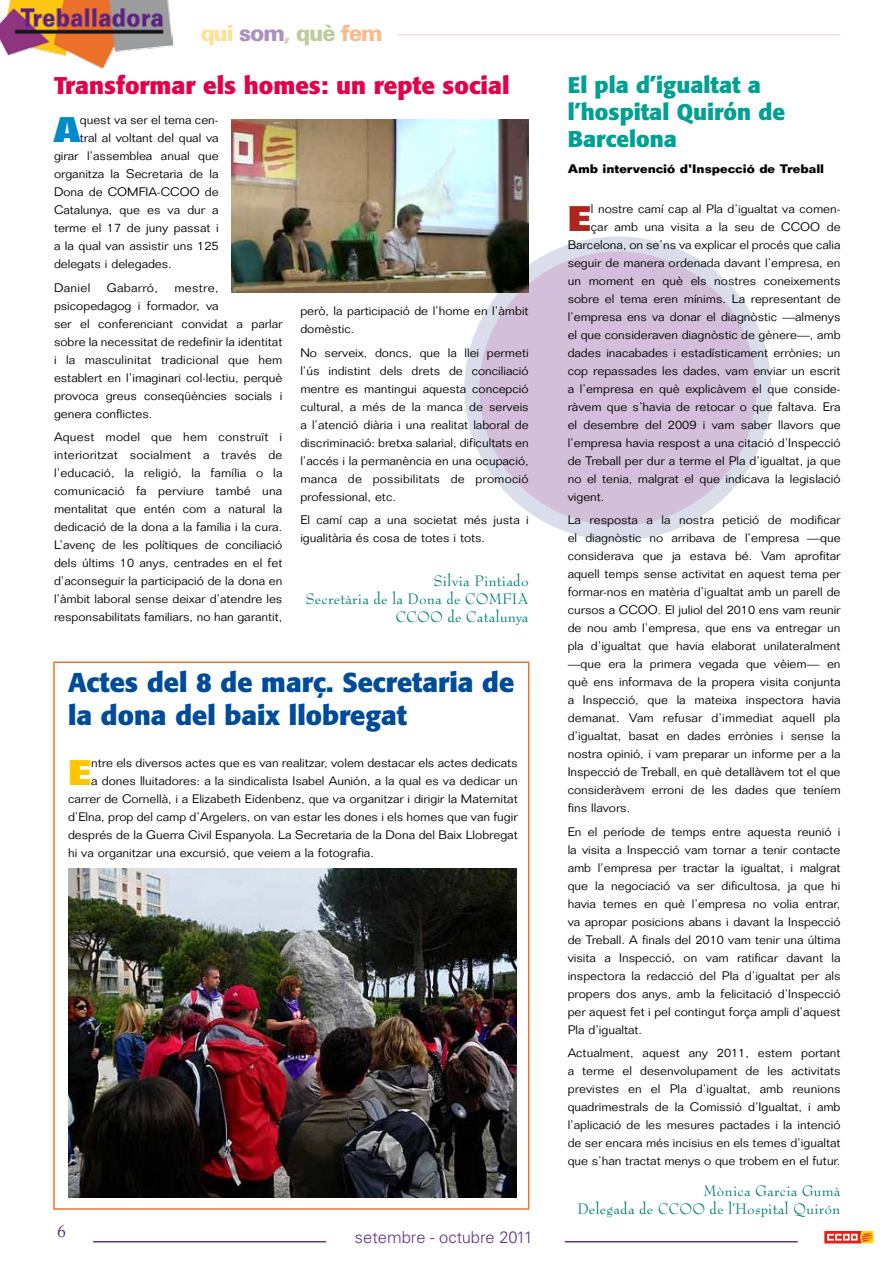
<style>
.page{position:relative;width:893px;height:1263px;background:#fff}
.page>*{position:absolute;margin:0;border:0;box-sizing:border-box;transform-origin:0 0}
.t1{font:800 34.8px "Folio";color:#af2621;scale:1.06 1}
.t2{font:800 34.8px "Folio";color:#008ac9;scale:1.06 1}
.t3{font:800 34.8px "Folio";color:#fdc600;scale:1.06 1}
.t4{font:700 27px/33px "Formata";color:#004c98}
.t5{font:700 24px "Formata";color:#e3004a}
.t6{font:700 22.5px/27px "Formata";color:#00a093}
.t7{font:900 22.5px "Univers";letter-spacing:-.05em;color:#ffe196;scale:.96 1}
.t8{font:18px "Adobe Caslon Pro";color:#59368a}
.t9{font:16.5px/18px "Bernhard Modern";letter-spacing:.01em;color:#017e74;text-align:right}
.t10{font:300 16.5px "Univers";color:#59368a}
.t11{font:300 12.15px/18px "Folio";color:#000;text-align:justify;scale:1.06 1}
.t12{font:700 12.15px "Folio";color:#000}
.t13{font:300 12.15px "Folio";letter-spacing:.025em;color:#000;scale:1.06 1}
.s1{color:#ac91bf}
.s2{color:#e2cbc7}
.s3{color:#bccc9c}
.s4{color:#f8ba8e}
</style>
<div class="page">
<hr style="left:93px;top:1241px;width:233px;height:1px;background:#673388">
<hr style="left:565px;top:1241px;width:233px;height:1px;background:#673388">
<img style="left:0;top:0;width:173px;height:69px">
<svg style="left:825px;top:1231px;width:48px;height:12px"></svg>
<div style="left:53px;top:661px;width:476px;height:549px;border:2px solid #ec732b"></div>
<svg style="left:472px;top:244px;width:292px;height:289px;background:#d3c1da"></svg>
<div style="left:464px;top:236px;width:307px;height:305px;border:15px solid #c0c7de;border-radius:50%"></div>
<hr style="left:398px;top:34px;width:442px;height:1px;background:#c99e99">
<img style="left:231px;top:119px;width:298px;height:173px">
<img style="left:68px;top:868px;width:448px;height:329px">
<h3 class="t7" style="left:201px;top:19px;width:191px">qui <span class="s1">som</span><span class="s2">,</span> <span class="s3">què</span> <span class="s4">fem</span></h3>
<h3 class="t5" style="left:54px;top:71px;width:457px">Transformar els homes: un repte social</h3>
<h1 class="t2" style="left:54px;top:110px;width:26px">A</h1>
<p class="t11" style="left:80px;top:111px;width:132px">quest va ser el tema cen-</p>
<p class="t11" style="left:80px;top:129px;width:132px">tral al voltant del qual va</p>
<p class="t11" style="left:54px;top:147px;width:157px">girar l’assemblea anual que</p>
<p class="t11" style="left:54px;top:165px;width:157px">organitza la Secretaria de la</p>
<p class="t11" style="left:54px;top:183px;width:157px">Dona de COMFIA-CCOO de</p>
<p class="t11" style="left:54px;top:201px;width:157px">Catalunya, que es va dur a</p>
<p class="t11" style="left:54px;top:219px;width:157px">terme el 17 de juny passat i</p>
<p class="t11" style="left:54px;top:237px;width:157px">a la qual van assistir uns 125</p>
<p class="t11" style="left:54px;top:255px;width:113px">delegats i delegades.</p>
<p class="t11" style="left:54px;top:278px;width:36px">Daniel</p>
<p class="t13" style="left:107px;top:280px;width:50px">Gabarró,</p>
<p class="t11" style="left:54px;top:278px;width:217px;text-align:left;text-indent:120px">mestre, psicopedagog i formador, va<br>ser el conferenciant convidat a parlar sobre la necessitat de redefinir la identitat i la masculinitat tradicional que hem establert en l’imaginari col·lectiu, perquè provoca greus conseqüències socials i genera conflictes.</p>
<p class="t11" style="left:54px;top:428px;width:217px">Aquest model que hem construït i interioritzat socialment a través de l’educació, la religió, la família o la comunicació fa perviure també una mentalitat que entén com a natural la dedicació de la dona a la família i la cura.<br>L’avenç de les polítiques de conciliació dels últims 10 anys, centrades en el fet d’aconseguir la participació de la dona en l’àmbit laboral sense deixar d’atendre les responsabilitats familiars, no han garantit,</p>
<p class="t11" style="left:300px;top:302px;width:217px">però, la participació de l’home en l’àmbit domèstic.</p>
<p class="t11" style="left:300px;top:343px;width:217px">No serveix, doncs, que la llei permeti l’ús indistint dels drets de conciliació mentre es mantingui aquesta concepció cultural, a més de la manca de serveis a l’atenció diària i una realitat laboral de discriminació: bretxa salarial, dificultats en l’accés i la permanència en una ocupació, manca de possibilitats de promoció professional, etc.</p>
<p class="t11" style="left:300px;top:511px;width:217px">El camí cap a una societat més justa i igualitària és cosa de totes i tots.</p>
<h3 class="t9" style="left:306px;top:572px;width:224px">Silvia Pintiado<br>Secretària de la Dona de COMFIA<br>CCOO de Catalunya</h3>
<h2 class="t4" style="left:68px;top:666px;width:448px">Actes del 8 de març. Secretaria de la dona del baix llobregat</h2>
<h1 class="t3" style="left:68px;top:753px;width:23px">E</h1>
<p class="t11" style="left:91px;top:754px;width:404px">ntre els diversos actes que es van realitzar, volem destacar els actes dedicats</p>
<p class="t11" style="left:91px;top:772px;width:404px">a dones lluitadores: a la sindicalista Isabel Aunión, a la qual es va dedicar un</p>
<p class="t11" style="left:68px;top:790px;width:426px">carrer de Cornellà, i a Elizabeth Eidenbenz, que va organitzar i dirigir la Maternitat</p>
<p class="t11" style="left:68px;top:808px;width:426px">d’Elna, prop del camp d’Argelers, on van estar les dones i els homes que van fugir</p>
<p class="t11" style="left:68px;top:826px;width:426px">després de la Guerra Civil Espanyola. La Secretaria de la Dona del Baix Llobregat</p>
<p class="t11" style="left:68px;top:844px;width:290px">hi va organitzar una excursió, que veiem a la fotografia.</p>
<h3 class="t8" style="left:57px;top:1220px;width:10px">6</h3>
<h3 class="t10" style="left:355px;top:1228px;width:180px">setembre - octubre 2011</h3>
<h3 class="t6" style="left:568px;top:71px;width:219px">El pla d’igualtat a l’hospital Quirón de<br>Barcelona</h3>
<p class="t12" style="left:568px;top:162px;width:258px">Amb intervenció d’Inspecció de Treball</p>
<h1 class="t1" style="left:568px;top:199px;width:23px">E</h1>
<p class="t11" style="left:591px;top:199px;width:237px">l nostre camí cap al Pla d’igualtat va comen-</p>
<p class="t11" style="left:591px;top:217px;width:237px">çar amb una visita a la seu de CCOO de</p>
<p class="t11" style="left:568px;top:235px;width:259px">Barcelona, on se’ns va explicar el procés que calia</p>
<p class="t11" style="left:568px;top:253px;width:259px">seguir de manera ordenada davant l’empresa, en</p>
<p class="t11" style="left:568px;top:271px;width:259px">un moment en què els nostres coneixements</p>
<p class="t11" style="left:568px;top:289px;width:259px">sobre el tema eren mínims. La representant de</p>
<p class="t11" style="left:568px;top:307px;width:259px">l’empresa ens va donar el diagnòstic —almenys</p>
<p class="t11" style="left:568px;top:325px;width:259px">el que consideraven diagnòstic de gènere—, amb</p>
<p class="t11" style="left:568px;top:343px;width:259px">dades inacabades i estadísticament errònies; un</p>
<p class="t11" style="left:568px;top:361px;width:259px">cop repassades les dades, vam enviar un escrit</p>
<p class="t11" style="left:568px;top:379px;width:259px">a l’empresa en què explicàvem el que conside-</p>
<p class="t11" style="left:568px;top:397px;width:259px">ràvem que s’havia de retocar o que faltava. Era</p>
<p class="t11" style="left:568px;top:415px;width:259px">el desembre del 2009 i vam saber llavors que</p>
<p class="t11" style="left:568px;top:433px;width:259px">l’empresa havia respost a una citació d’Inspecció</p>
<p class="t11" style="left:568px;top:451px;width:259px">de Treball per dur a terme el Pla d’igualtat, ja que</p>
<p class="t11" style="left:568px;top:469px;width:259px">no el tenia, malgrat el que indicava la legislació</p>
<p class="t11" style="left:568px;top:487px;width:36px">vigent.</p>
<p class="t11" style="left:568px;top:511px;width:259px">La resposta a la nostra petició de modificar el diagnòstic no arribava de l’empresa —que considerava que ja estava bé. Vam aprofitar aquell temps sense activitat en aquest tema per formar-nos en matèria d’igualtat amb un parell de cursos a CCOO. El juliol del 2010 ens vam reunir de nou amb l’empresa, que ens va entregar un pla d’igualtat que havia elaborat unilateralment —que era la primera vegada que vèiem— en què ens informava de la propera visita conjunta a Inspecció, que la mateixa inspectora havia demanat. Vam refusar d’immediat aquell pla d’igualtat, basat en dades errònies i sense la nostra opinió, i vam preparar un informe per a la Inspecció de Treball, en què detallàvem tot el que consideràvem erroni de les dades que teníem fins llavors.</p>
<p class="t11" style="left:568px;top:822px;width:259px">En el període de temps entre aquesta reunió i la visita a Inspecció vam tornar a tenir contacte amb l’empresa per tractar la igualtat, i malgrat que la negociació va ser dificultosa, ja que hi havia temes en què l’empresa no volia entrar, va apropar posicions abans i davant la Inspecció de Treball. A finals del 2010 vam tenir una última visita a Inspecció, on vam ratificar davant la inspectora la redacció del Pla d’igualtat per als propers dos anys, amb la felicitació d’Inspecció per aquest fet i pel contingut força ampli d’aquest Pla d’igualtat.</p>
<p class="t11" style="left:568px;top:1044px;width:259px">Actualment, aquest any 2011, estem portant a terme el desenvolupament de les activitats previstes en el Pla d’igualtat, amb reunions quadrimestrals de la Comissió d’Igualtat, i amb l’aplicació de les mesures pactades i la intenció de ser encara més incisius en els temes d’igualtat que s’han tractat menys o que trobem en el futur.</p>
<h3 class="t9" style="left:577px;top:1182px;width:265px">Mònica Garcia Gumà<br>Delegada de CCOO de l’Hospital Quirón</h3>
</div>
